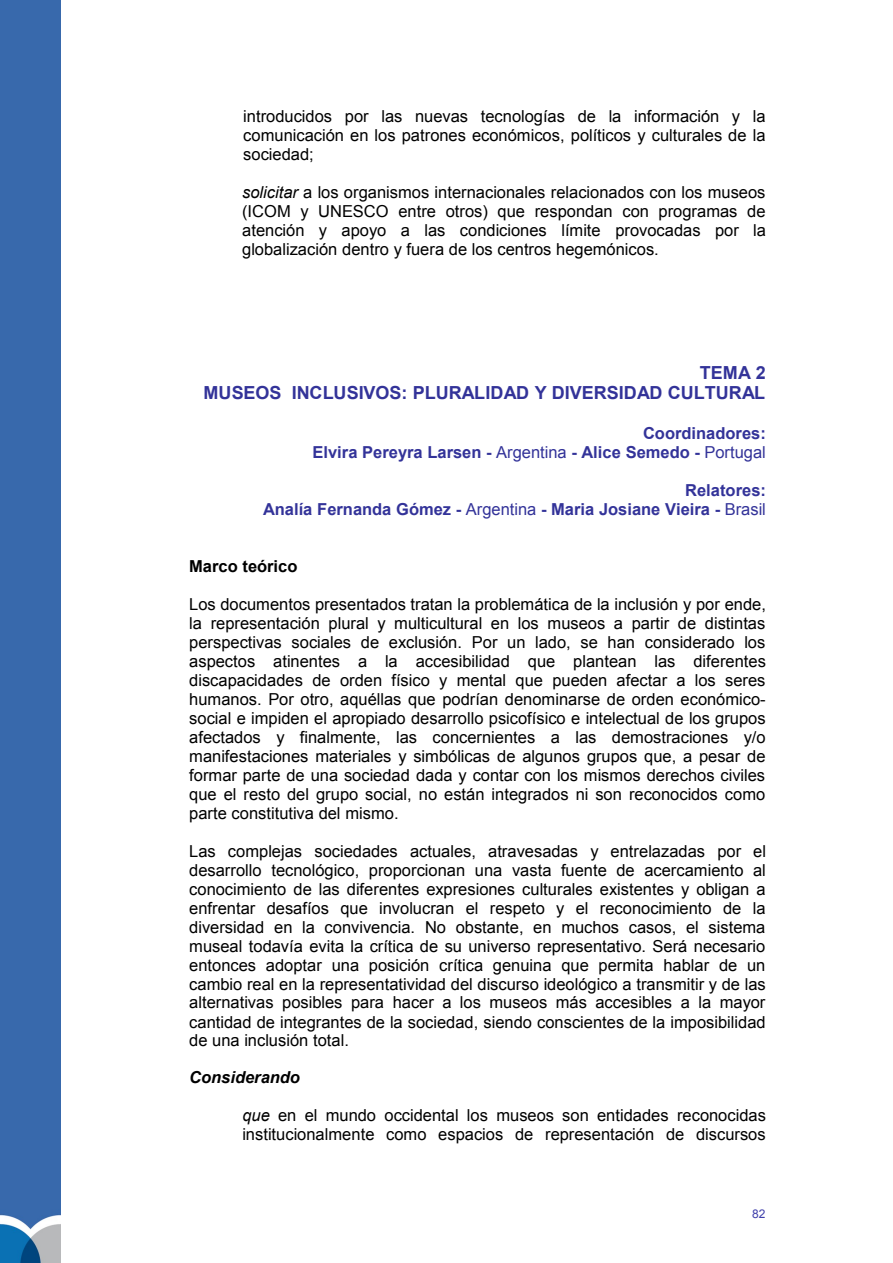
<style>
.page{position:relative;width:893px;height:1263px;background:#fff}
.page>*{position:absolute;margin:0;border:0;box-sizing:border-box;transform-origin:0 0}
.t1{font:700 18px/20.7px "Arial";color:#339;text-align:right}
.t2{font:16.5px/18.9px "Arial";color:#000;text-align:justify}
.t3{font:700 16.5px/19px "Arial";color:#339;text-align:right}
.t4{font:700 16.5px "Arial";color:#000}
.t5{font:italic 700 16.5px "Arial";color:#000}
.t6{font:12px "Arial";color:#4040ab}
.s1{font-style:italic}
.s2{font-weight:400}
</style>
<div class="page">
<div style="left:0;top:0;width:61px;height:1263px;background:#3869ac"></div>
<p class="t2" style="left:243px;top:107px;width:523px">introducidos por las nuevas tecnologías de la información y la comunicación en los patrones económicos, políticos y culturales de la sociedad;</p>
<p class="t2" style="left:242px;top:182px;width:525px"><span class="s1">solicitar</span> a los organismos internacionales relacionados con los museos (ICOM y UNESCO entre otros) que respondan con programas de atención y apoyo a las condiciones límite provocadas por la globalización dentro y fuera de los centros hegemónicos.</p>
<p class="t1" style="left:204px;top:362px;width:564px">TEMA 2<br>MUSEOS INCLUSIVOS: PLURALIDAD Y DIVERSIDAD CULTURAL</p>
<p class="t3" style="left:312px;top:424px;width:455px">Coordinadores:<br>Elvira Pereyra Larsen - <span class="s2">Argentina</span> - Alice Semedo - <span class="s2">Portugal</span></p>
<p class="t3" style="left:263px;top:481px;width:504px">Relatores:<br>Analía Fernanda Gómez - <span class="s2">Argentina</span> - Maria Josiane Vieira - <span class="s2">Brasil</span></p>
<p class="t4" style="left:189px;top:557px;width:110px">Marco teórico</p>
<p class="t2" style="left:189px;top:595px;width:578px">Los documentos presentados tratan la problemática de la inclusión y por ende, la representación plural y multicultural en los museos a partir de distintas perspectivas sociales de exclusión. Por un lado, se han considerado los aspectos atinentes a la accesibilidad que plantean las diferentes discapacidades de orden físico y mental que pueden afectar a los seres humanos. Por otro, aquéllas que podrían denominarse de orden económico&shy;social e impiden el apropiado desarrollo psicofísico e intelectual de los grupos afectados y finalmente, las concernientes a las demostraciones y/o manifestaciones materiales y simbólicas de algunos grupos que, a pesar de formar parte de una sociedad dada y contar con los mismos derechos civiles que el resto del grupo social, no están integrados ni son reconocidos como parte constitutiva del mismo.</p>
<p class="t2" style="left:189px;top:841px;width:578px">Las complejas sociedades actuales, atravesadas y entrelazadas por el desarrollo tecnológico, proporcionan una vasta fuente de acercamiento al conocimiento de las diferentes expresiones culturales existentes y obligan a enfrentar desafíos que involucran el respeto y el reconocimiento de la diversidad en la convivencia. No obstante, en muchos casos, el sistema museal todavía evita la crítica de su universo representativo. Será necesario entonces adoptar una posición crítica genuina que permita hablar de un cambio real en la representatividad del discurso ideológico a transmitir y de las alternativas posibles para hacer a los museos más accesibles a la mayor cantidad de integrantes de la sociedad, siendo conscientes de la imposibilidad de una inclusión total.</p>
<p class="t5" style="left:189px;top:1068px;width:112px">Considerando</p>
<p class="t2" style="left:242px;top:1105px;width:525px"><span class="s1">que</span> en el mundo occidental los museos son entidades reconocidas institucionalmente como espacios de representación de discursos</p>
<p class="t6" style="left:752px;top:1206px;width:15px">82</p>
</div>
